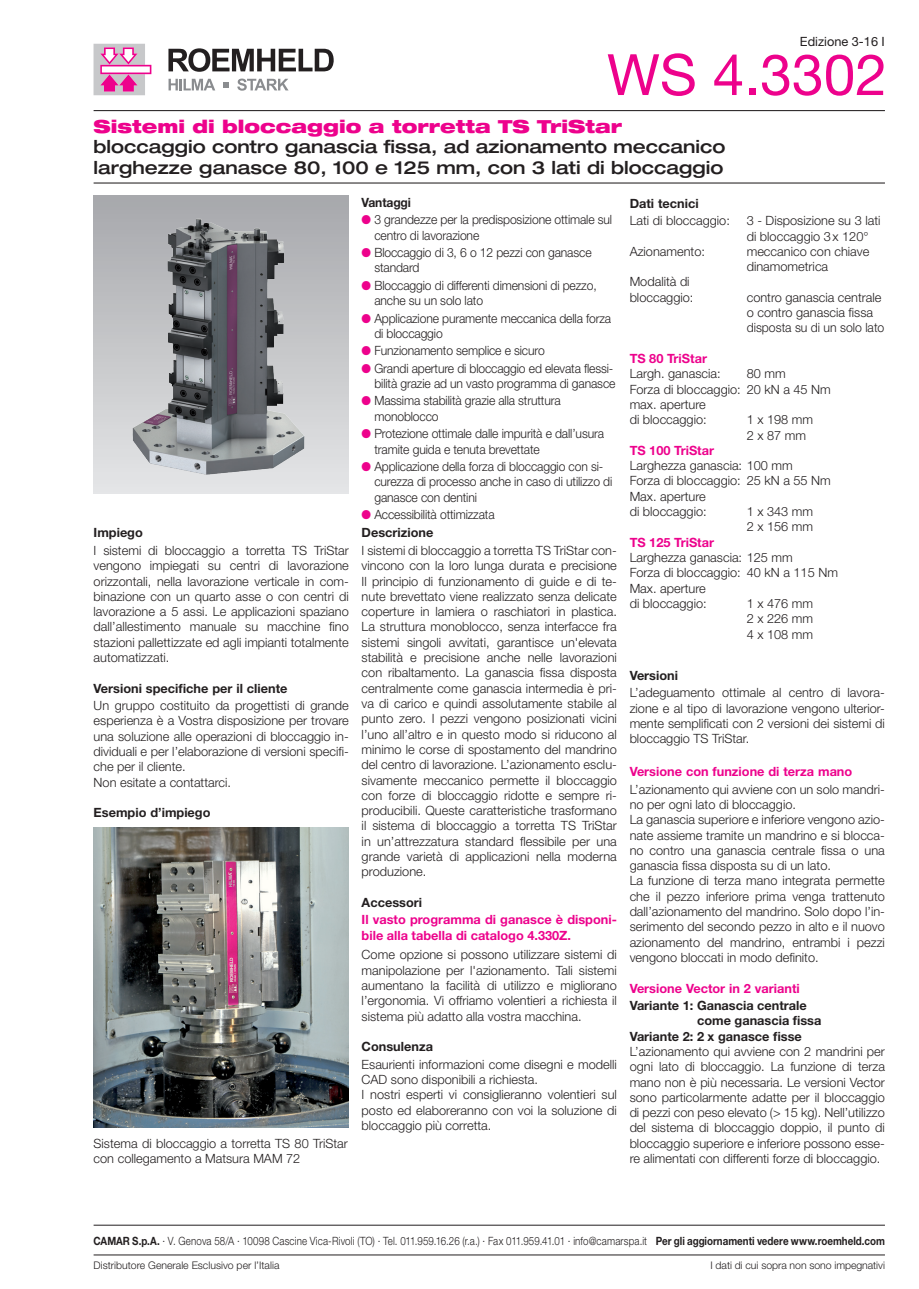
<style>
.page{position:relative;width:919px;height:1289px;background:#fff}
.page>*{position:absolute;margin:0;border:0;box-sizing:border-box;transform-origin:0 0}
.t1{font:57px "Helvetica Neue";color:#ed028c}
.t2{font:500 expanded 18px/20.2px "Helvetica Neue";color:#231f20}
.t3{font:900 expanded 18px "Helvetica Neue";color:#ed028c}
.t4{font:300 12.75px/15.3px "Helvetica Neue";color:#231f20}
.t5{font:300 12.75px/15.3px "Helvetica Neue";color:#231f20;scale:.95 1}
.t6{font:700 12.75px "Helvetica Neue";color:#231f20}
.t7{font:700 12.75px/15.3px "Helvetica Neue";color:#ed028c}
.t8{font:12.75px "Helvetica Neue";color:#231f20}
.t9{font:700 12.75px "Helvetica Neue";color:#231f20;scale:.95 1}
.t10{font:300 11.4px "Helvetica Neue";letter-spacing:.015em;color:#231f20;scale:.86 1}
.t11{font:700 11.4px "Helvetica Neue";color:#231f20;scale:.86 1}
.t12{font:300 10.5px "Helvetica Neue";color:#231f20}
.s1{color:#ed028c}
.s2{font-weight:700}
</style>
<div class="page">
<svg style="left:168px;top:48px;width:165px;height:24px"></svg>
<svg style="left:168px;top:79px;width:47px;height:11px"></svg>
<svg style="left:237px;top:79px;width:51px;height:12px"></svg>
<svg style="left:223px;top:82px;width:6px;height:5px"></svg>
<svg style="left:93px;top:44px;width:58px;height:51px"></svg>
<hr style="left:94px;top:182px;width:790px;height:1px;background:#231f20">
<hr style="left:94px;top:110px;width:790px;height:1px;background:#231f20">
<div style="left:94px;top:196px;width:255px;height:297px;background:linear-gradient(to bottom,#a7a8ac,#e4e5e7)"></div>
<img style="left:94px;top:827px;width:255px;height:300px">
<hr style="left:94px;top:1254px;width:790px;height:1px;background:#231f20">
<hr style="left:94px;top:1224px;width:790px;height:1px;background:#231f20">
<img style="left:121px;top:198px;width:196px;height:288px">
<p class="t8" style="left:799px;top:33px;width:87px">Edizione 3-16 I</p>
<h1 class="t1" style="left:607px;top:41px;width:281px">WS 4.3302</h1>
<h2 class="t3" style="left:94px;top:115px;width:530px">Sistemi di bloccaggio a torretta TS TriStar</h2>
<h2 class="t2" style="left:94px;top:136px;width:633px">bloccaggio contro ganascia fissa, ad azionamento meccanico larghezze ganasce 80, 100 e 125 mm, con 3 lati di bloccaggio</h2>
<p class="t6" style="left:94px;top:525px;width:51px">Impiego</p>
<p class="t4" style="left:94px;top:542px;width:257px;text-align:justify">I sistemi di bloccaggio a torretta TS TriStar vengono impiegati su centri di lavorazione orizzontali, nella lavorazione verticale in com&shy;binazione con un quarto asse o con centri di lavorazione a 5 assi. Le applicazioni spaziano dall’allestimento manuale su macchine fino stazioni pallettizzate ed agli impianti totalmente automatizzati.</p>
<p class="t6" style="left:94px;top:680px;width:195px">Versioni specifiche per il cliente</p>
<p class="t4" style="left:94px;top:697px;width:257px">Un gruppo costituito da progettisti di grande esperienza è a Vostra disposizione per trovare una soluzione alle operazioni di bloccaggio in&shy;dividuali e per l’elaborazione di versioni specifi&shy;che per il cliente.<br>Non esitate a contattarci.</p>
<p class="t6" style="left:94px;top:804px;width:118px">Esempio d’impiego</p>
<p class="t4" style="left:94px;top:1135px;width:256px">Sistema di bloccaggio a torretta TS 80 TriStar con collegamento a Matsura MAM 72</p>
<p class="t9" style="left:361px;top:194px;width:53px">Vantaggi</p>
<p class="t5" style="left:374px;top:212px;width:252px;text-indent:-13px"><span class="s1">●</span> 3 grandezze per la predisposizione ottimale sul centro di lavorazione</p>
<p class="t5" style="left:374px;top:244px;width:230px;text-indent:-13px"><span class="s1">●</span> Bloccaggio di 3, 6 o 12 pezzi con ganasce standard</p>
<p class="t5" style="left:374px;top:277px;width:235px;text-indent:-13px"><span class="s1">●</span> Bloccaggio di differenti dimensioni di pezzo, anche su un solo lato</p>
<p class="t5" style="left:374px;top:310px;width:251px;text-indent:-13px"><span class="s1">●</span> Applicazione puramente meccanica della forza di bloccaggio</p>
<p class="t5" style="left:361px;top:343px;width:194px"><span class="s1">●</span> Funzionamento semplice e sicuro</p>
<p class="t5" style="left:361px;top:360px;width:269px;text-align:right"><span class="s1">●</span> Grandi aperture di bloccaggio ed elevata flessi&shy;bilità grazie ad un vasto programma di ganasce</p>
<p class="t5" style="left:374px;top:393px;width:198px;text-indent:-13px"><span class="s1">●</span> Massima stabilità grazie alla struttura monoblocco</p>
<p class="t5" style="left:374px;top:426px;width:243px;text-indent:-13px"><span class="s1">●</span> Protezione ottimale dalle impurità e dall’usura tramite guida e tenuta brevettate</p>
<p class="t5" style="left:374px;top:458px;width:252px;text-indent:-13px"><span class="s1">●</span> Applicazione della forza di bloccaggio con si&shy;curezza di processo anche in caso di utilizzo di ganasce con dentini</p>
<p class="t5" style="left:361px;top:506px;width:141px"><span class="s1">●</span> Accessibilità ottimizzata</p>
<p class="t6" style="left:361px;top:525px;width:73px">Descrizione</p>
<p class="t4" style="left:361px;top:542px;width:257px;text-align:justify">I sistemi di bloccaggio a torretta TS TriStar con&shy;vincono con la loro lunga durata e precisione Il principio di funzionamento di guide e di te&shy;nute brevettato viene realizzato senza delicate coperture in lamiera o raschiatori in plastica.<br>La struttura monoblocco, senza interfacce fra sistemi singoli avvitati, garantisce un'elevata stabilità e precisione anche nelle lavorazioni con ribaltamento. La ganascia fissa disposta centralmente come ganascia intermedia è pri&shy;va di carico e quindi assolutamente stabile al punto zero. I pezzi vengono posizionati vicini l’uno all’altro e in questo modo si riducono al minimo le corse di spostamento del mandrino del centro di lavorazione. L’azionamento esclu&shy;sivamente meccanico permette il bloccaggio con forze di bloccaggio ridotte e sempre ri&shy;producibili. Queste caratteristiche trasformano il sistema di bloccaggio a torretta TS TriStar in un’attrezzatura standard flessibile per una grande varietà di applicazioni nella moderna produzione.</p>
<p class="t6" style="left:361px;top:894px;width:62px">Accessori</p>
<p class="t7" style="left:361px;top:912px;width:257px">Il vasto programma di ganasce è disponi&shy;bile alla tabella di catalogo 4.330Z.</p>
<p class="t4" style="left:361px;top:946px;width:257px;text-align:justify">Come opzione si possono utilizzare sistemi di manipolazione per l'azionamento. Tali sistemi aumentano la facilità di utilizzo e migliorano l’ergonomia. Vi offriamo volentieri a richiesta il sistema più adatto alla vostra macchina.</p>
<p class="t6" style="left:361px;top:1038px;width:73px">Consulenza</p>
<p class="t4" style="left:361px;top:1056px;width:257px">Esaurienti informazioni come disegni e modelli CAD sono disponibili a richiesta.<br>I nostri esperti vi consiglieranno volentieri sul posto ed elaboreranno con voi la soluzione di bloccaggio più corretta.</p>
<p class="t6" style="left:629px;top:195px;width:71px">Dati tecnici</p>
<p class="t4" style="left:629px;top:213px;width:102px">Lati di bloccaggio:</p>
<p class="t4" style="left:746px;top:213px;width:135px">3 - Disposizione su 3 lati di bloccaggio 3x 120°</p>
<p class="t4" style="left:629px;top:243px;width:77px">Azionamento:</p>
<p class="t4" style="left:746px;top:243px;width:124px">meccanico con chiave dinamometrica</p>
<p class="t4" style="left:629px;top:274px;width:65px">Modalità di bloccaggio:</p>
<p class="t4" style="left:746px;top:289px;width:139px">contro ganascia centrale o contro ganascia fissa disposta su di un solo lato</p>
<p class="t7" style="left:629px;top:350px;width:79px">TS 80 TriStar</p>
<p class="t4" style="left:629px;top:366px;width:92px">Largh. ganascia:</p>
<p class="t4" style="left:629px;top:366px;width:203px;text-indent:117px">80 mm<br>Forza di bloccaggio: 20 kN a 45 Nm max. aperture<br>di bloccaggio:</p>
<p class="t4" style="left:746px;top:412px;width:68px">1 x 198 mm<br>2 x 87 mm</p>
<p class="t7" style="left:629px;top:442px;width:86px">TS 100 TriStar</p>
<p class="t4" style="left:629px;top:457px;width:203px">Larghezza ganascia: 100 mm<br>Forza di bloccaggio: 25 kN a 55 Nm<br>Max. aperture<br>di bloccaggio:</p>
<p class="t4" style="left:746px;top:503px;width:68px">1 x 343 mm<br>2 x 156 mm</p>
<p class="t7" style="left:629px;top:534px;width:86px">TS 125 TriStar</p>
<p class="t4" style="left:629px;top:549px;width:210px">Larghezza ganascia: 125 mm<br>Forza di bloccaggio: 40 kN a 115 Nm<br>Max. aperture<br>di bloccaggio:</p>
<p class="t4" style="left:746px;top:595px;width:68px;text-align:justify">1 x 476 mm 2 x 226 mm 4 x 108 mm</p>
<p class="t6" style="left:629px;top:667px;width:50px">Versioni</p>
<p class="t4" style="left:629px;top:685px;width:257px;text-align:justify">L’adeguamento ottimale al centro di lavora&shy;zione e al tipo di lavorazione vengono ulterior&shy;mente semplificati con 2 versioni dei sistemi di bloccaggio TS TriStar.</p>
<p class="t7" style="left:629px;top:763px;width:224px">Versione con funzione di terza mano</p>
<p class="t4" style="left:629px;top:781px;width:257px">L’azionamento qui avviene con un solo mandri&shy;no per ogni lato di bloccaggio.<br>La ganascia superiore e inferiore vengono azio&shy;nate assieme tramite un mandrino e si blocca&shy;no contro una ganascia centrale fissa o una ganascia fissa disposta su di un lato.<br>La funzione di terza mano integrata permette che il pezzo inferiore prima venga trattenuto dall’azionamento del mandrino. Solo dopo l’in&shy;serimento del secondo pezzo in alto e il nuovo azionamento del mandrino, entrambi i pezzi vengono bloccati in modo definito.</p>
<p class="t7" style="left:629px;top:980px;width:172px">Versione Vector in 2 varianti</p>
<p class="t6" style="left:629px;top:997px;width:179px">Variante 1: Ganascia centrale</p>
<p class="t6" style="left:697px;top:1012px;width:126px">come ganascia fissa</p>
<p class="t6" style="left:629px;top:1028px;width:174px">Variante 2: 2 x ganasce fisse</p>
<p class="t4" style="left:629px;top:1043px;width:257px;text-align:justify">L’azionamento qui avviene con 2 mandrini per ogni lato di bloccaggio. La funzione di terza mano non è più necessaria. Le versioni Vector sono particolarmente adatte per il bloccaggio di pezzi con peso elevato (&gt; 15 kg). Nell’utilizzo del sistema di bloccaggio doppio, il punto di bloccaggio superiore e inferiore possono esse&shy;re alimentati con differenti forze di bloccaggio.</p>
<p class="t10" style="left:94px;top:1233px;width:645px"><span class="s2">CAMAR S.p.A.</span> · V. Genova 58/A · 10098 Cascine Vica-Rivoli (TO) · Tel. 011.959.16.26 (r.a.) · Fax 011.959.41.01 · info@camarspa.it</p>
<p class="t12" style="left:94px;top:1258px;width:187px">Distributore Generale Esclusivo per l’Italia</p>
<p class="t11" style="left:655px;top:1233px;width:268px">Per gli aggiornamenti vedere www.roemheld.com</p>
<p class="t12" style="left:710px;top:1258px;width:176px">I dati di cui sopra non sono impegnativi</p>
</div>
